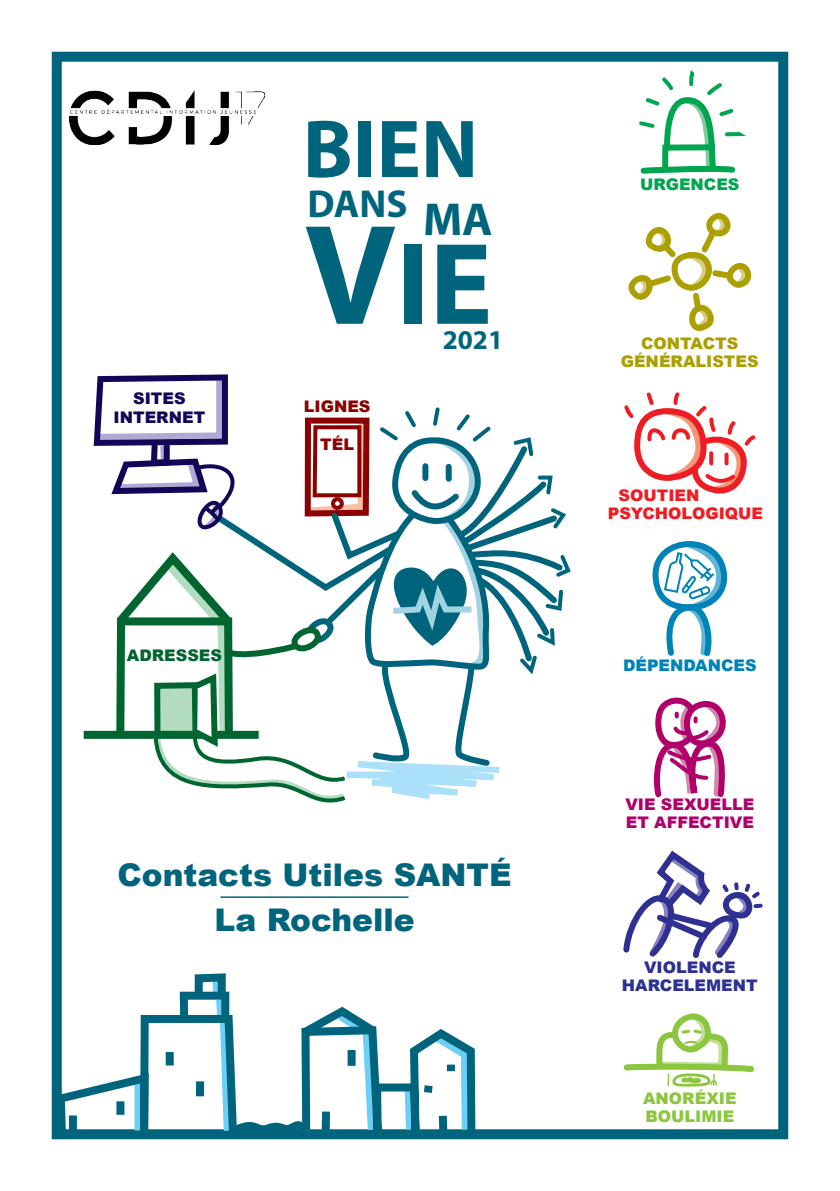
<style>
.page{position:relative;width:840px;height:1191px;background:#fff}
.page>*{position:absolute;margin:0;border:0;box-sizing:border-box;transform-origin:0 0}
.t1{font:700 117.2px "Myriad Pro";color:#00657c}
.t2{font:700 83px "Myriad Pro";color:#00657c}
.t3{font:700 46.4px "Myriad Pro";color:#00657c}
.t4{font:700 39px "Myriad Pro";color:#00657c}
.t5{font:900 31.2px/37.4px "Arial";color:#00657c}
.t6{font:700 27.2px "Myriad Pro";color:#00657c}
.t7{font:900 16px/18px "Arial";color:#b0016a}
.t8{font:900 16px/18px "Arial";color:#ee1d23}
.t9{font:900 16px/18px "Arial";color:#ab9f01;text-align:center}
.t10{font:900 16px/18px "Arial";color:#2e3092;text-align:center}
.t11{font:900 16px/18px "Arial";color:#8bc63e}
.t12{font:900 16px/19.2px "Arial";color:#110658;text-align:center}
.t13{font:900 16px "Arial";color:#0083b6}
.t14{font:900 16px "Arial";color:#8b0202}
.t15{font:900 16px "Arial";color:#00a54f}
.t16{font:900 16px "Arial";color:#00652e}
.s1{font-size:144px}
</style>
<div class="page">
<div style="left:52px;top:52px;width:735px;height:1087px;border:10px solid #00657c"></div>
<svg style="left:51px;top:1011px;width:125px;height:129px"></svg>
<div style="left:166px;top:1052px;width:8px;height:13px;background:#00657c"></div>
<div style="left:69px;top:1115px;width:8px;height:17px;background:#00657c"></div>
<div style="left:116px;top:1101px;width:8px;height:13px;background:#00657c"></div>
<svg style="left:176px;top:973px;width:303px;height:167px"></svg>
<svg style="left:639px;top:70px;width:103px;height:104px"></svg>
<svg style="left:624px;top:392px;width:132px;height:102px"></svg>
<svg style="left:623px;top:697px;width:139px;height:261px"></svg>
<svg style="left:652px;top:541px;width:76px;height:116px"></svg>
<svg style="left:628px;top:212px;width:122px;height:119px"></svg>
<svg style="left:623px;top:1013px;width:132px;height:74px"></svg>
<div style="left:84px;top:731px;width:174px;height:8px;background:#00652e"></div>
<svg style="left:90px;top:374px;width:481px;height:429px"></svg>
<img style="left:69px;top:91px;width:195px;height:53px">
<h2 class="t2" style="left:302px;top:95px;width:177px">BIEN</h2>
<p class="t4" style="left:307px;top:178px;width:102px">DANS</p>
<h3 class="t3" style="left:423px;top:189px;width:71px">MA</h3>
<h1 class="t1" style="left:304px;top:208px;width:189px"><span class="s1">V</span>IE</h1>
<p class="t12" style="left:113px;top:388px;width:93px">SITES<br>INTERNET</p>
<p class="t16" style="left:127px;top:643px;width:97px">ADRESSES</p>
<p class="t14" style="left:303px;top:395px;width:68px">LIGNES</p>
<p class="t14" style="left:320px;top:433px;width:35px">TÉL</p>
<p class="t6" style="left:442px;top:322px;width:62px">2021</p>
<p class="t5" style="left:117px;top:854px;width:395px">Contacts Utiles SANTÉ</p>
<p class="t5" style="left:214px;top:862px;width:201px">____________<br>La Rochelle</p>
<p class="t15" style="left:639px;top:173px;width:101px">URGENCES</p>
<p class="t9" style="left:620px;top:333px;width:139px">CONTACTS<br>GÉNÉRALISTES</p>
<p class="t8" style="left:607px;top:486px;width:157px;text-indent:11px">SOUTIEN<br>PSYCHOLOGIQUE</p>
<p class="t13" style="left:622px;top:654px;width:135px">DÉPENDANCES</p>
<p class="t7" style="left:625px;top:795px;width:130px">VIE SEXUELLE<br>ET AFFECTIVE</p>
<p class="t10" style="left:621px;top:957px;width:137px">VIOLENCE<br>HARCELEMENT</p>
<p class="t11" style="left:642px;top:1088px;width:95px">ANORÉXIE<br>BOULIMIE</p>
</div>
